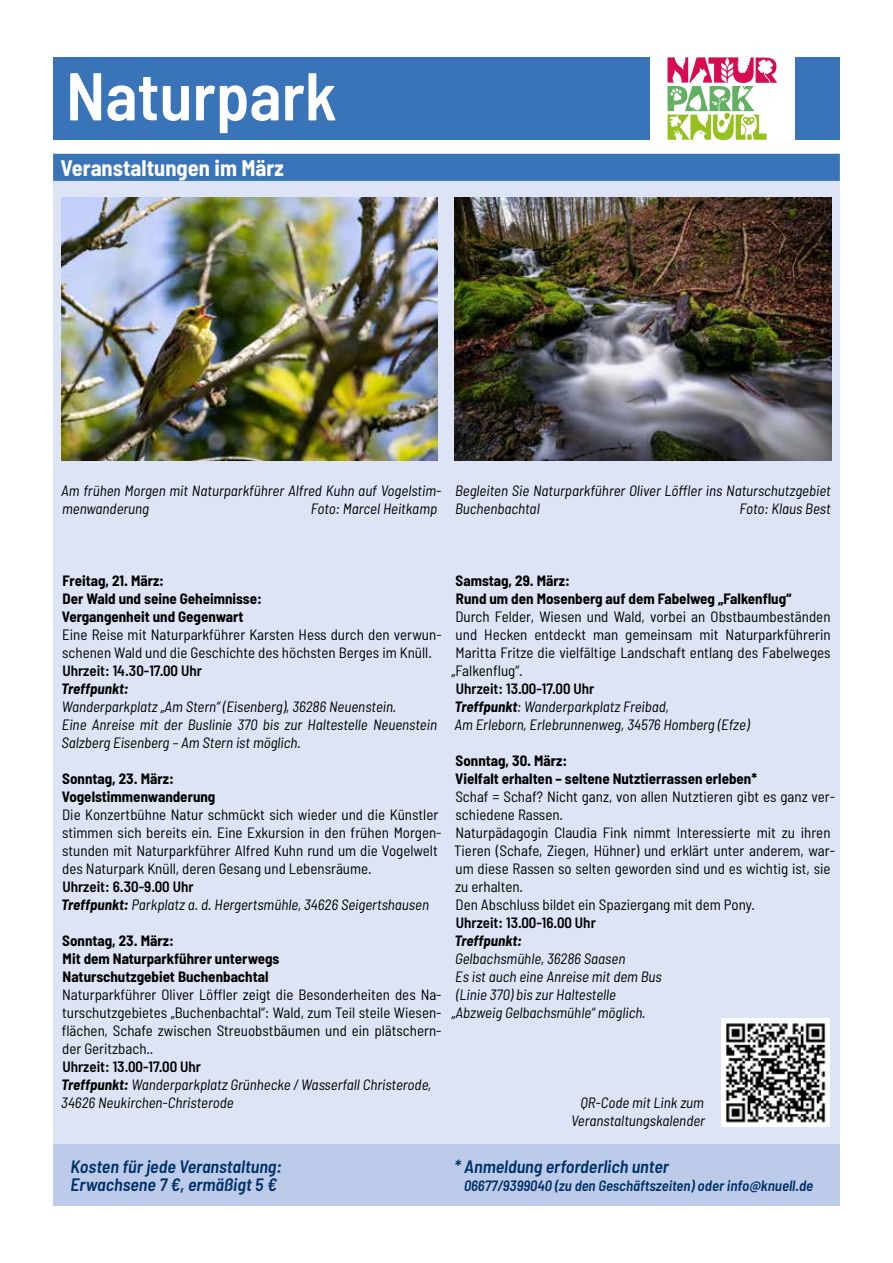
<style>
.page{position:relative;width:893px;height:1263px;background:#fff}
.page>*{position:absolute;margin:0;border:0;box-sizing:border-box;transform-origin:0 0}
.t1{font:600 semi-condensed 67.5px "Barlow";color:#fff}
.t2{font:700 semi-condensed 22.5px "Barlow";color:#fff}
.t3{font:italic 600 semi-condensed 18px/18px "Barlow";color:#00376a}
.t4{font:semi-condensed 15px/18px "Barlow";color:#000}
.t5{font:italic semi-condensed 15px/18px "Barlow";color:#000}
.t6{font:700 semi-condensed 15px/18px "Barlow";color:#000}
.t7{font:italic 600 semi-condensed 15px "Barlow";color:#00376a}
.t8{font:600 semi-condensed 15px "Barlow";color:#000}
.t9{font:italic 700 semi-condensed 15px "Barlow";color:#000}
.s1{font-weight:600;font-style:normal}
.s2{font-weight:700}
</style>
<div class="page">
<div style="left:53px;top:57px;width:787px;height:83px;background:#3974b9"></div>
<div style="left:53px;top:153px;width:787px;height:1052px;background:#dce4f5"></div>
<div style="left:53px;top:154px;width:787px;height:27px;background:#3974b9"></div>
<div style="left:53px;top:1144px;width:787px;height:61px;background:#bdcbeb"></div>
<img style="left:722px;top:1018px;width:108px;height:108px">
<img style="left:62px;top:197px;width:376px;height:263px">
<img style="left:455px;top:197px;width:376px;height:263px">
<div style="left:650px;top:54px;width:145px;height:89px;background:#fff"></div>
<svg style="left:668px;top:57px;width:109px;height:83px"></svg>
<h1 class="t1" style="left:66px;top:54px;width:273px">Naturpark</h1>
<h2 class="t2" style="left:61px;top:153px;width:225px">Veranstaltungen im März</h2>
<p class="t5" style="left:61px;top:481px;width:382px">Am frühen Morgen mit Naturparkführer Alfred Kuhn auf Vogelstim&shy;menwanderung</p>
<p class="t5" style="left:311px;top:499px;width:128px">Foto: Marcel Heitkamp</p>
<p class="t5" style="left:455px;top:481px;width:377px">Begleiten Sie Naturparkführer Oliver Löffler ins Naturschutzgebiet<br>Buchenbachtal</p>
<p class="t5" style="left:739px;top:499px;width:93px">Foto: Klaus Best</p>
<p class="t6" style="left:62px;top:571px;width:202px">Freitag, 21. März:<br>Der Wald und seine Geheimnisse:<br>Vergangenheit und Gegenwart</p>
<p class="t4" style="left:62px;top:625px;width:381px">Eine Reise mit Naturparkführer Karsten Hess durch den verwun&shy;schenen Wald und die Geschichte des höchsten Berges im Knüll.</p>
<p class="t8" style="left:62px;top:661px;width:141px">Uhrzeit: 14.30-17.00 Uhr</p>
<p class="t9" style="left:61px;top:679px;width:69px">Treffpunkt:</p>
<p class="t5" style="left:62px;top:697px;width:377px">Wanderparkplatz „Am Stern“ (Eisenberg), 36286 Neuenstein.<br>Eine Anreise mit der Buslinie 370 bis zur Haltestelle Neuenstein<br>Salzberg Eisenberg – Am Stern ist möglich.</p>
<p class="t6" style="left:62px;top:769px;width:155px">Sonntag, 23. März:<br>Vogelstimmenwanderung</p>
<p class="t4" style="left:62px;top:805px;width:381px">Die Konzertbühne Natur schmückt sich wieder und die Künstler stimmen sich bereits ein. Eine Exkursion in den frühen Morgen&shy;stunden mit Naturparkführer Alfred Kuhn rund um die Vogelwelt des Naturpark Knüll, deren Gesang und Lebensräume.</p>
<p class="t5" style="left:61px;top:877px;width:369px"><span class="s1">Uhrzeit: 6.30-9.00 Uhr<br></span><span class="s2">Treffpunkt:</span> Parkplatz a. d. Hergertsmühle, 34626 Seigertshausen</p>
<p class="t6" style="left:62px;top:931px;width:219px">Sonntag, 23. März:<br>Mit dem Naturparkführer unterwegs<br>Naturschutzgebiet Buchenbachtal</p>
<p class="t4" style="left:62px;top:985px;width:381px;text-align:justify">Naturparkführer Oliver Löffler zeigt die Besonderheiten des Na&shy;turschutzgebietes „Buchenbachtal“: Wald, zum Teil steile Wiesen&shy;flächen, Schafe zwischen Streuobstbäumen und ein plätschern&shy;der Geritzbach..</p>
<p class="t5" style="left:61px;top:1057px;width:372px"><span class="s1">Uhrzeit: 13.00-17.00 Uhr<br></span><span class="s2">Treffpunkt:</span> Wanderparkplatz Grünhecke / Wasserfall Christerode,<br>34626 Neukirchen-Christerode</p>
<p class="t6" style="left:456px;top:571px;width:337px">Samstag, 29. März:<br>Rund um den Mosenberg auf dem Fabelweg „Falkenflug“</p>
<p class="t4" style="left:451px;top:607px;width:381px;text-align:justify">Durch Felder, Wiesen und Wald, vorbei an Obstbaumbeständen und Hecken entdeckt man gemeinsam mit Naturparkführerin Maritta Fritze die vielfältige Landschaft entlang des Fabelweges „Falkenflug“.</p>
<p class="t5" style="left:454px;top:679px;width:297px"><span class="s1">Uhrzeit: 13.00-17.00 Uhr<br></span><span class="s2">Treffpunkt</span>: Wanderparkplatz Freibad‚<br>Am Erleborn, Erlebrunnenweg, 34576 Homberg (Efze)</p>
<p class="t6" style="left:455px;top:751px;width:303px">Sonntag, 30. März:<br>Vielfalt erhalten – seltene Nutztierrassen erleben*</p>
<p class="t4" style="left:454px;top:787px;width:382px">Schaf = Schaf? Nicht ganz, von allen Nutztieren gibt es ganz ver&shy;schiedene Rassen.<br>Naturpädagogin Claudia Fink nimmt Interessierte mit zu ihren Tieren (Schafe, Ziegen, Hühner) und erklärt unter anderem, war&shy;um diese Rassen so selten geworden sind und es wichtig ist, sie zu erhalten.<br>Den Abschluss bildet ein Spaziergang mit dem Pony.</p>
<p class="t8" style="left:456px;top:913px;width:142px">Uhrzeit: 13.00-16.00 Uhr</p>
<p class="t9" style="left:455px;top:931px;width:69px">Treffpunkt:</p>
<p class="t5" style="left:452px;top:949px;width:211px">Gelbachsmühle, 36286 Saasen<br>Es ist auch eine Anreise mit dem Bus (Linie 370) bis zur Haltestelle „Abzweig Gelbachsmühle“ möglich.</p>
<p class="t5" style="left:571px;top:1093px;width:135px;text-align:center">QR-Code mit Link zum<br>Veranstaltungskalender</p>
<p class="t3" style="left:71px;top:1157px;width:213px">Kosten für jede Veranstaltung:<br>Erwachsene 7 €, ermäßigt 5 €</p>
<p class="t3" style="left:454px;top:1157px;width:216px">* Anmeldung erforderlich unter</p>
<p class="t7" style="left:464px;top:1176px;width:351px">06677/9399040 (zu den Geschäftszeiten) oder info@knuell.de</p>
</div>
